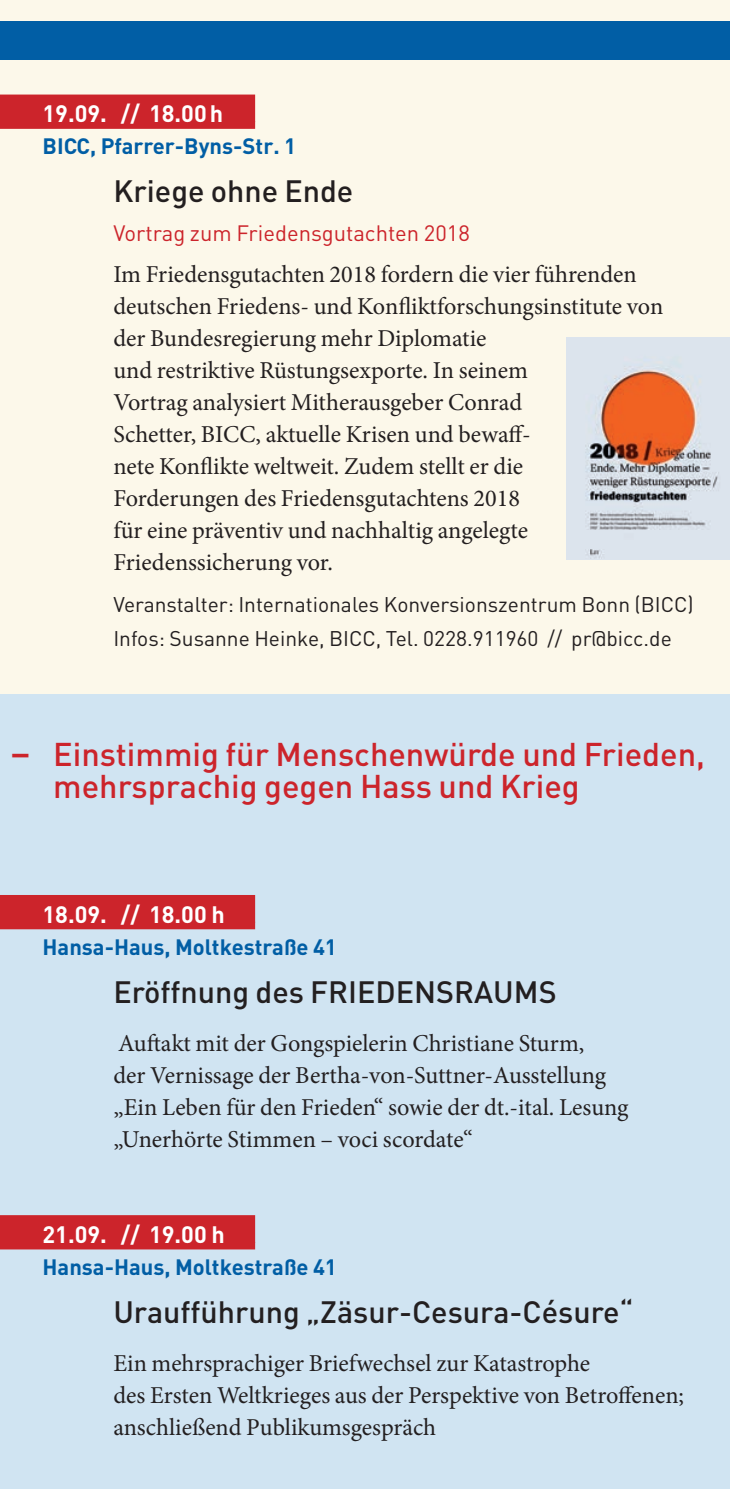
<style>
.page{position:relative;width:730px;height:1489px;background:#fff}
.page>*{position:absolute;margin:0;border:0;box-sizing:border-box;transform-origin:0 0}
.t1{font:500 32.5px/32px "DIN";color:#cc242b}
.t2{font:500 30.5px "DIN";color:#231f20}
.t3{font:24.25px/32px "Minion Pro";color:#231f20}
.t4{font:700 23.5px "DIN";color:#fff}
.t5{font:700 22px "DIN";color:#015ea5}
.t6{font:22px "DIN";color:#cc242b}
.t7{font:21px/34px "DIN";color:#231f20}
.s1{font-size:37.5px}
</style>
<div class="page">
<div style="left:0;top:0;width:730px;height:1488px;background:#fcf8ea"></div>
<div style="left:0;top:694px;width:730px;height:794px;background:#d0e4f2"></div>
<div style="left:0;top:95px;width:255px;height:27px;background:#cc242b"></div>
<div style="left:0;top:121px;width:255px;height:8px;background:#cc242b"></div>
<div style="left:0;top:21px;width:730px;height:39px;background:#015ea5"></div>
<img style="left:567px;top:338px;width:163px;height:221px">
<div style="left:0;top:895px;width:255px;height:27px;background:#cc242b"></div>
<div style="left:0;top:921px;width:255px;height:8px;background:#cc242b"></div>
<div style="left:0;top:1215px;width:255px;height:27px;background:#cc242b"></div>
<div style="left:0;top:1241px;width:255px;height:8px;background:#cc242b"></div>
<p class="t4" style="left:43px;top:98px;width:182px">19.09. // 18.00h</p>
<p class="t5" style="left:43px;top:132px;width:255px">BICC, Pfarrer-Byns-Str. 1</p>
<p class="t2" style="left:113px;top:172px;width:242px">Kriege ohne Ende</p>
<p class="t6" style="left:113px;top:219px;width:358px">Vortrag zum Friedensgutachten 2018</p>
<p class="t3" style="left:113px;top:258px;width:551px">Im Friedensgutachten 2018 fordern die vier führenden deutschen Friedens- und Konfliktforschungsinstitute von der Bundesregierung mehr Diplomatie<br>und restriktive Rüstungsexporte. In seinem<br>Vortrag analysiert Mitherausgeber Conrad<br>Schetter, BICC, aktuelle Krisen und bewaff-<br>nete Konflikte weltweit. Zudem stellt er die<br>Forderungen des Friedensgutachtens 2018<br>für eine präventiv und nachhaltig angelegte Friedenssicherung vor.</p>
<p class="t7" style="left:113px;top:586px;width:582px">Veranstalter: Internationales Konversionszentrum Bonn (BICC)<br>Infos: Susanne Heinke, BICC, Tel. 0228.911960 // pr@bicc.de</p>
<h1 class="t1" style="left:53px;top:737px;width:653px;text-indent:-43px"><span class="s1">–</span> Einstimmig für Menschenwürde und Frieden, mehrsprachig gegen Hass und Krieg</h1>
<p class="t4" style="left:43px;top:898px;width:184px">18.09. // 18.00 h</p>
<p class="t5" style="left:43px;top:932px;width:296px">Hansa-Haus, Moltkestraße 41</p>
<p class="t2" style="left:113px;top:972px;width:445px">Eröffnung des FRIEDENSRAUMS</p>
<p class="t3" style="left:113px;top:1026px;width:517px">Auftakt mit der Gongspielerin Christiane Sturm,<br>der Vernissage der Bertha-von-Suttner-Ausstellung „Ein Leben für den Frieden“ sowie der dt.-ital. Lesung „Unerhörte Stimmen – voci scordate“</p>
<p class="t4" style="left:43px;top:1218px;width:184px">21.09. // 19.00 h</p>
<p class="t5" style="left:43px;top:1252px;width:296px">Hansa-Haus, Moltkestraße 41</p>
<p class="t2" style="left:113px;top:1292px;width:522px">Uraufführung „Zäsur-Cesura-Césure“</p>
<p class="t3" style="left:113px;top:1346px;width:572px">Ein mehrsprachiger Briefwechsel zur Katastrophe<br>des Ersten Weltkrieges aus der Perspektive von Betroffenen; anschließend Publikumsgespräch</p>
</div>
